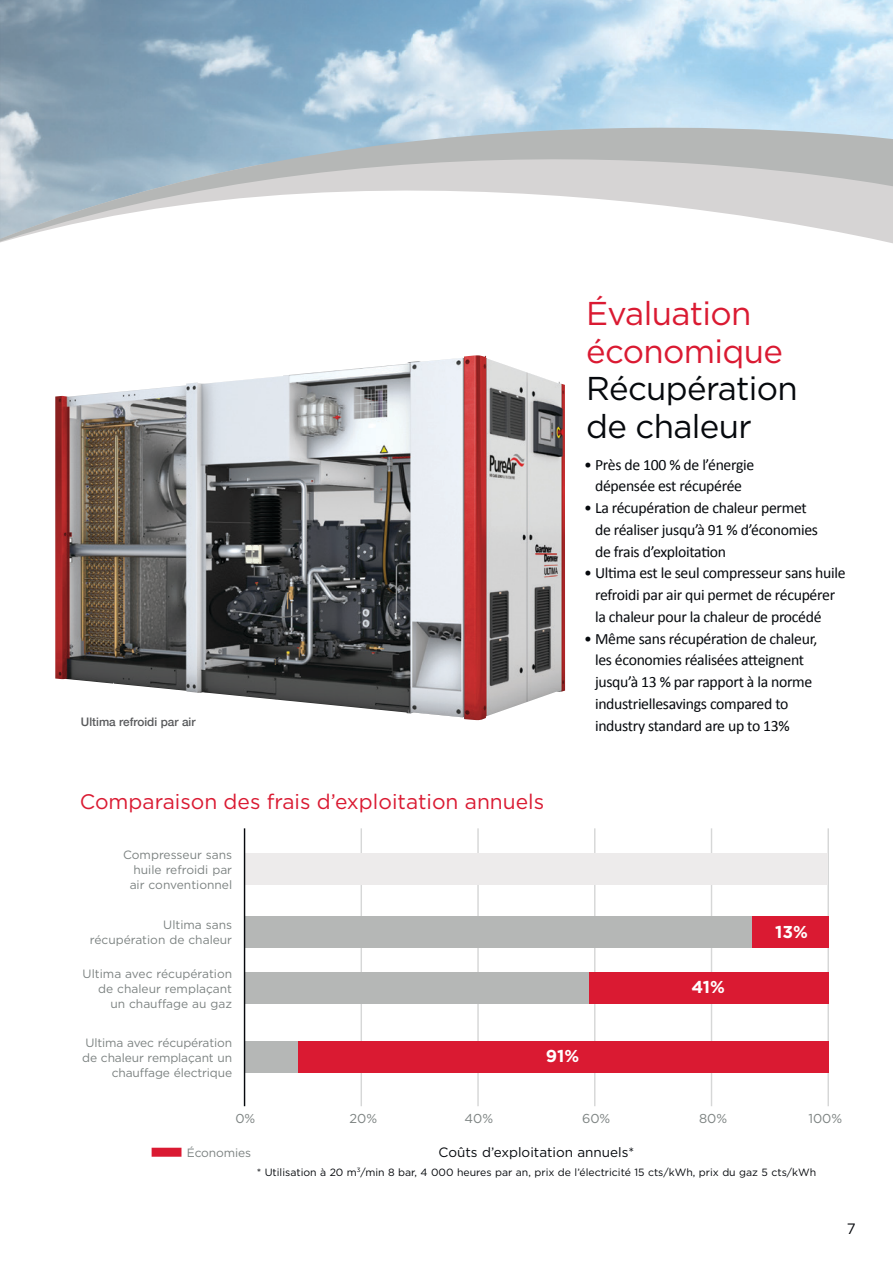
<style>
.page{position:relative;width:893px;height:1263px;background:#fff}
.page>*{position:absolute;margin:0;border:0;box-sizing:border-box;transform-origin:0 0}
.t1{font:33px/37.5px "Gotham";letter-spacing:-.02em;color:#06090d}
.t2{font:33px/37.5px "Gotham";letter-spacing:-.02em;color:#da1a32}
.t3{font:21px "Gotham";color:#da1a32}
.t4{font:700 17.25px "Gotham";color:#fff}
.t5{font:15.75px/21.8px "Calibri";letter-spacing:-.02em;color:#06090d}
.t6{font:15px "Gotham";color:#06090d}
.t7{font:13.5px "Gotham";color:#06090d}
.t8{font:12.9px "Gotham";color:#7c8281}
.t9{font:12px/15px "Gotham";color:#7c8281;text-align:right}
.t10{font:500 11.7px "Helvetica Neue";color:#58595b}
.t11{font:10.5px "Gotham";color:#06090d}
</style>
<div class="page">
<img style="left:19px;top:0;width:874px;height:75px">
<svg style="left:0;top:75px;width:893px;height:169px"></svg>
<div style="left:152px;top:1148px;width:29px;height:9px;background:#da1a32"></div>
<img style="left:55px;top:355px;width:510px;height:365px">
<hr style="left:827px;top:828px;width:2px;height:278px;background:#d6d7d7">
<hr style="left:361px;top:828px;width:1px;height:278px;background:#d6d7d7">
<hr style="left:477px;top:828px;width:2px;height:278px;background:#d6d7d7">
<hr style="left:594px;top:828px;width:1px;height:278px;background:#d6d7d7">
<hr style="left:711px;top:828px;width:1px;height:278px;background:#d6d7d7">
<div style="left:322px;top:916px;width:507px;height:32px;background:#da1a32"></div>
<div style="left:589px;top:972px;width:240px;height:32px;background:#da1a32"></div>
<div style="left:298px;top:1041px;width:531px;height:32px;background:#da1a32"></div>
<div style="left:245px;top:853px;width:582px;height:32px;background:#edebeb"></div>
<div style="left:245px;top:1041px;width:53px;height:32px;background:#b5b7b6"></div>
<div style="left:245px;top:972px;width:344px;height:32px;background:#b5b7b6"></div>
<div style="left:245px;top:916px;width:507px;height:32px;background:#b5b7b6"></div>
<hr style="left:244px;top:828px;width:1px;height:278px;background:#06090d">
<h1 class="t2" style="left:586px;top:294px;width:198px">Évaluation économique</h1>
<h1 class="t1" style="left:586px;top:369px;width:213px">Récupération de chaleur</h1>
<p class="t5" style="left:584px;top:453px;width:172px;text-align:center">• Près de 100 % de l’énergie dépensée est récupérée</p>
<p class="t5" style="left:595px;top:496px;width:225px;text-indent:-11px">• La récupération de chaleur permet de réaliser jusqu’à 91 % d’économies de frais d’exploitation</p>
<p class="t5" style="left:595px;top:561px;width:252px;text-indent:-11px">• Ultima est le seul compresseur sans huile refroidi par air qui permet de récupérer la chaleur pour la chaleur de procédé</p>
<p class="t5" style="left:595px;top:627px;width:224px;text-indent:-11px">• Même sans récupération de chaleur, les économies réalisées atteignent jusqu’à 13 % par rapport à la norme industriellesavings compared to</p>
<p class="t10" style="left:81px;top:712px;width:116px">Ultima refroidi par air</p>
<p class="t5" style="left:595px;top:714px;width:196px">industry standard are up to 13%</p>
<h2 class="t3" style="left:80px;top:788px;width:466px">Comparaison des frais d’exploitation annuels</h2>
<p class="t9" style="left:123px;top:847px;width:111px">Compresseur sans huile refroidi par air conventionnel</p>
<p class="t9" style="left:90px;top:917px;width:144px">Ultima sans récupération de chaleur</p>
<p class="t9" style="left:83px;top:966px;width:151px">Ultima avec récupération de chaleur remplaçant un chauffage au gaz</p>
<p class="t9" style="left:82px;top:1035px;width:151px">Ultima avec récupération de chaleur remplaçant un chauffage électrique</p>
<p class="t4" style="left:546px;top:1046px;width:35px">91%</p>
<p class="t4" style="left:691px;top:977px;width:35px">41%</p>
<p class="t4" style="left:775px;top:921px;width:34px">13%</p>
<p class="t8" style="left:235px;top:1110px;width:21px">0%</p>
<p class="t8" style="left:349px;top:1110px;width:29px">20%</p>
<p class="t8" style="left:465px;top:1110px;width:30px">40%</p>
<p class="t8" style="left:582px;top:1110px;width:30px">60%</p>
<p class="t8" style="left:699px;top:1110px;width:30px">80%</p>
<p class="t8" style="left:808px;top:1110px;width:35px">100%</p>
<p class="t9" style="left:187px;top:1145px;width:66px">Économies</p>
<p class="t7" style="left:439px;top:1144px;width:197px">Coûts d’exploitation annuels*</p>
<p class="t11" style="left:257px;top:1165px;width:561px">* Utilisation à 20 m<sup>3</sup>/min 8 bar, 4 000 heures par an, prix de l’électricité 15 cts/kWh, prix du gaz 5 cts/kWh</p>
<p class="t6" style="left:847px;top:1219px;width:10px">7</p>
</div>
